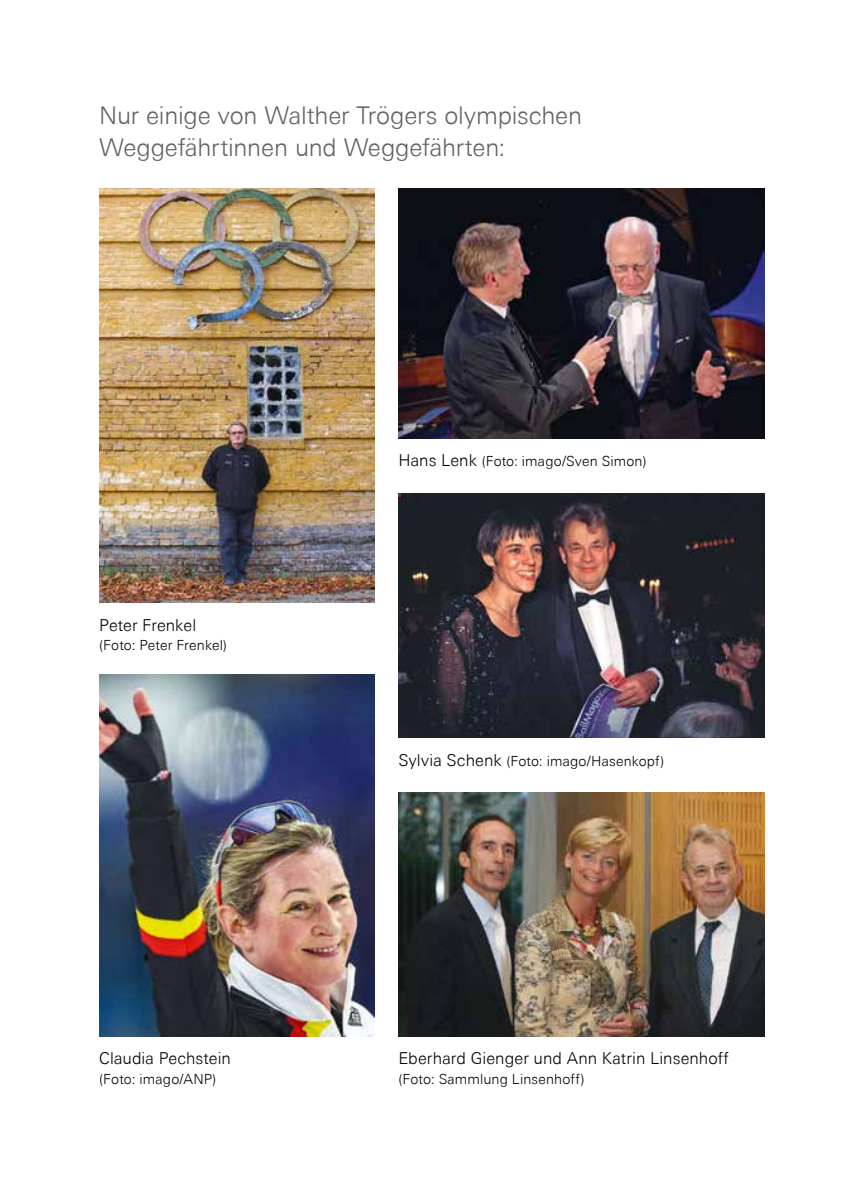
<style>
.page{position:relative;width:844px;height:1191px;background:#fff}
.page>*{position:absolute;margin:0;border:0;box-sizing:border-box;transform-origin:0 0}
.t1{font:300 24.5px/31.5px "Linotype Univers Basic";letter-spacing:-.01em;color:#626261}
.t2{font:300 16.45px "Linotype Univers Basic";letter-spacing:.005em;color:#000}
.t3{font:300 14px "Linotype Univers Basic";letter-spacing:.005em;color:#000}
.s1{font-size:16.45px}
</style>
<div class="page">
<img style="left:398px;top:189px;width:366px;height:249px">
<img style="left:398px;top:493px;width:366px;height:244px">
<img style="left:398px;top:792px;width:366px;height:244px">
<img style="left:99px;top:189px;width:275px;height:414px">
<img style="left:99px;top:675px;width:275px;height:361px">
<h1 class="t1" style="left:99px;top:100px;width:484px">Nur einige von Walther Trögers olympischen<br>Weggefährtinnen und Weggefährten:</h1>
<p class="t2" style="left:99px;top:616px;width:98px">Peter Frenkel</p>
<p class="t3" style="left:99px;top:637px;width:129px">(Foto: Peter Frenkel)</p>
<p class="t2" style="left:99px;top:1049px;width:133px">Claudia Pechstein</p>
<p class="t3" style="left:99px;top:1070px;width:119px">(Foto: imago/ANP)</p>
<p class="t3" style="left:398px;top:453px;width:249px"><span class="s1">Hans Lenk</span> (Foto: imago/Sven Simon)</p>
<p class="t3" style="left:398px;top:752px;width:267px"><span class="s1">Sylvia Schenk</span> (Foto: imago/Hasenkopf)</p>
<p class="t2" style="left:398px;top:1049px;width:332px">Eberhard Gienger und Ann Katrin Linsenhoff</p>
<p class="t3" style="left:398px;top:1070px;width:187px">(Foto: Sammlung Linsenhoff)</p>
</div>
